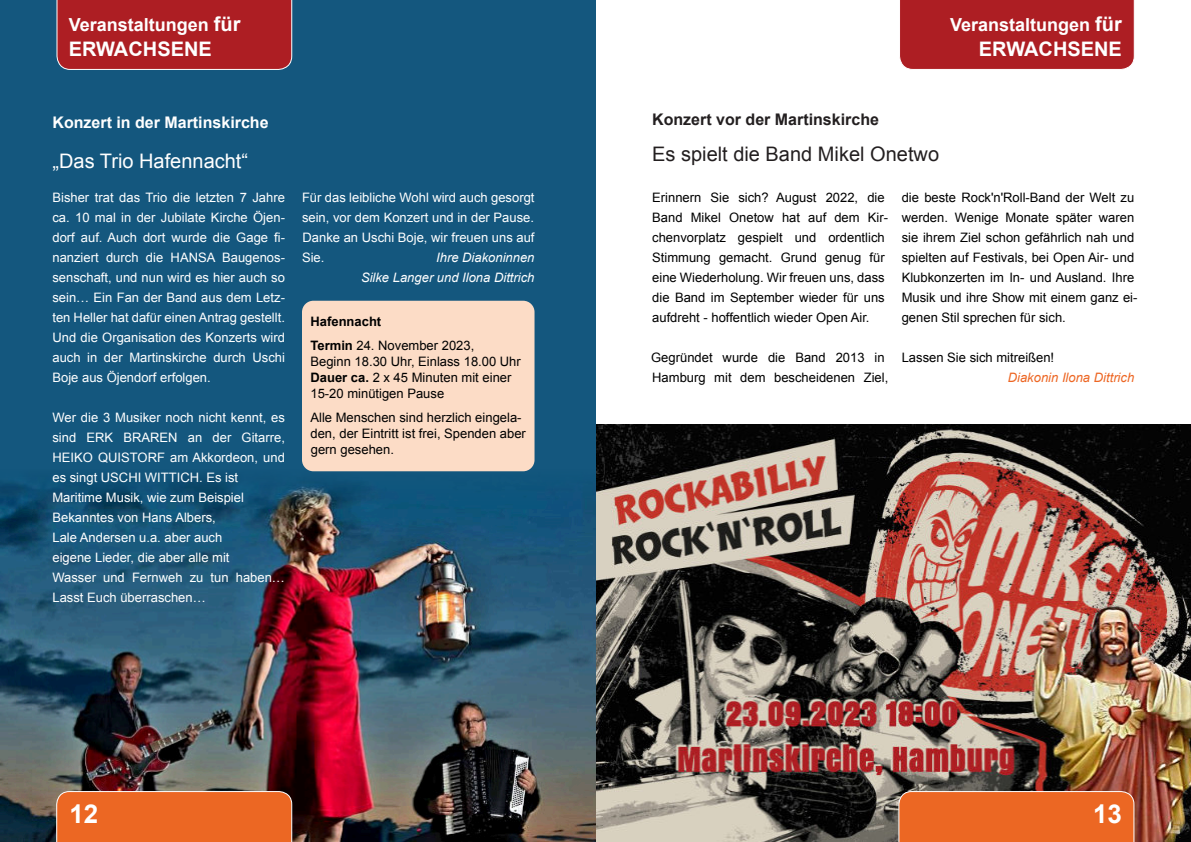
<style>
.page{position:relative;width:1191px;height:842px;background:#fff}
.page>*{position:absolute;margin:0;border:0;box-sizing:border-box;transform-origin:0 0}
.t1{font:700 26px "Arial";color:#fff}
.t2{font:20px "Arial";color:#231f20}
.t3{font:700 20px "Arial";color:#fff}
.t4{font:20px "Arial";color:#fff}
.t5{font:700 18px "Arial";color:#fff}
.t6{font:700 16px "Arial";color:#231f20}
.t7{font:700 16px "Arial";color:#fff}
.t8{font:13px/20px "Arial";color:#fff;text-align:justify}
.t9{font:13px/20px "Arial";color:#000}
.t10{font:italic 13px/20px "Arial";color:#fff;text-align:right}
.t11{font:700 13px/24px "Arial";color:#000}
.t12{font:italic 13px "Arial";color:#ed6623}
.s1{font-size:20px}
.s2{font-weight:400}
.s3{font-weight:700}
</style>
<div class="page">
<img style="left:595px;top:424px;width:596px;height:418px">
<div style="left:0;top:0;width:595px;height:545px;background:#14577e"></div>
<img style="left:0;top:469px;width:595px;height:373px">
<div style="left:56px;top:0;width:237px;height:70px;background:#ad1e23"></div>
<div style="left:899px;top:0;width:236px;height:70px;background:#ad1e23"></div>
<svg style="left:56px;top:790px;width:237px;height:52px;background:#e86a29"></svg>
<svg style="left:898px;top:790px;width:237px;height:52px;background:#e86929"></svg>
<div style="left:302px;top:301px;width:232px;height:170px;background:#fcdcc6;border-radius:11px"></div>
<h3 class="t5" style="left:69px;top:18px;width:173px">Veranstaltungen <span class="s1">für</span></h3>
<h2 class="t3" style="left:69px;top:42px;width:144px">ERWACHSENE</h2>
<p class="t7" style="left:52px;top:117px;width:218px">Konzert in der Martinskirche</p>
<h2 class="t4" style="left:52px;top:154px;width:197px">„Das Trio Hafennacht“</h2>
<p class="t8" style="left:52px;top:189px;width:234px">Bisher trat das Trio die letzten 7 Jahre ca. 10 mal in der Jubilate Kirche Öjen&shy;dorf auf. Auch dort wurde die Gage fi&shy;nanziert durch die HANSA Baugenos&shy;senschaft, und nun wird es hier auch so sein… Ein Fan der Band aus dem Letz&shy;ten Heller hat dafür einen Antrag gestellt.<br>Und die Organisation des Konzerts wird auch in der Martinskirche durch Uschi Boje aus Öjendorf erfolgen.</p>
<p class="t8" style="left:52px;top:409px;width:234px;text-align:left">Wer die 3 Musiker noch nicht kennt, es sind ERK BRAREN an der Gitarre,<br>HEIKO QUISTORF am Akkordeon, und es singt USCHI WITTICH. Es ist<br>Maritime Musik, wie zum Beispiel<br>Bekanntes von Hans Albers,<br>Lale Andersen u.a. aber auch<br>eigene Lieder, die aber alle mit<br>Wasser und Fernweh zu tun haben…<br>Lasst Euch überraschen…</p>
<p class="t8" style="left:302px;top:189px;width:234px">Für das leibliche Wohl wird auch gesorgt sein, vor dem Konzert und in der Pause.<br>Danke an Uschi Boje, wir freuen uns auf Sie.</p>
<p class="t10" style="left:361px;top:249px;width:175px">Ihre Diakoninnen<br>Silke Langer und Ilona Dittrich</p>
<p class="t11" style="left:310px;top:311px;width:165px">Hafennacht<br>Termin <span class="s2">24. November 2023,</span></p>
<p class="t9" style="left:310px;top:355px;width:212px;line-height:16px">Beginn 18.30 Uhr, Einlass 18.00 Uhr<br><span class="s3">Dauer ca.</span> 2 x 45 Minuten mit einer<br>15-20 minütigen Pause</p>
<p class="t9" style="left:310px;top:411px;width:217px;line-height:16px">Alle Menschen sind herzlich eingela&shy;den, der Eintritt ist frei, Spenden aber gern gesehen.</p>
<h3 class="t5" style="left:950px;top:18px;width:173px">Veranstaltungen <span class="s1">für</span></h3>
<h2 class="t3" style="left:979px;top:42px;width:144px">ERWACHSENE</h2>
<p class="t6" style="left:652px;top:113px;width:228px">Konzert vor der Martinskirche</p>
<h2 class="t2" style="left:652px;top:146px;width:288px">Es spielt die Band Mikel Onetwo</h2>
<p class="t9" style="left:652px;top:189px;width:237px">Erinnern Sie sich? August 2022, die Band Mikel Onetow hat auf dem Kir&shy;chenvorplatz gespielt und ordentlich Stimmung gemacht. Grund genug für eine Wiederholung. Wir freuen uns, dass die Band im September wieder für uns aufdreht - hoffentlich wieder Open Air.</p>
<p class="t9" style="left:651px;top:349px;width:239px">Gegründet wurde die Band 2013 in<br>Hamburg mit dem bescheidenen Ziel,</p>
<p class="t9" style="left:901px;top:189px;width:237px">die beste Rock'n'Roll-Band der Welt zu werden. Wenige Monate später waren sie ihrem Ziel schon gefährlich nah und spielten auf Festivals, bei Open Air- und Klubkonzerten im In- und Ausland. Ihre Musik und ihre Show mit einem ganz ei&shy;genen Stil sprechen für sich.</p>
<p class="t9" style="left:901px;top:349px;width:154px">Lassen Sie sich mitreißen!</p>
<p class="t12" style="left:1007px;top:373px;width:128px">Diakonin Ilona Dittrich</p>
<h1 class="t1" style="left:69px;top:804px;width:30px">12</h1>
<h1 class="t1" style="left:1093px;top:804px;width:30px">13</h1>
</div>
